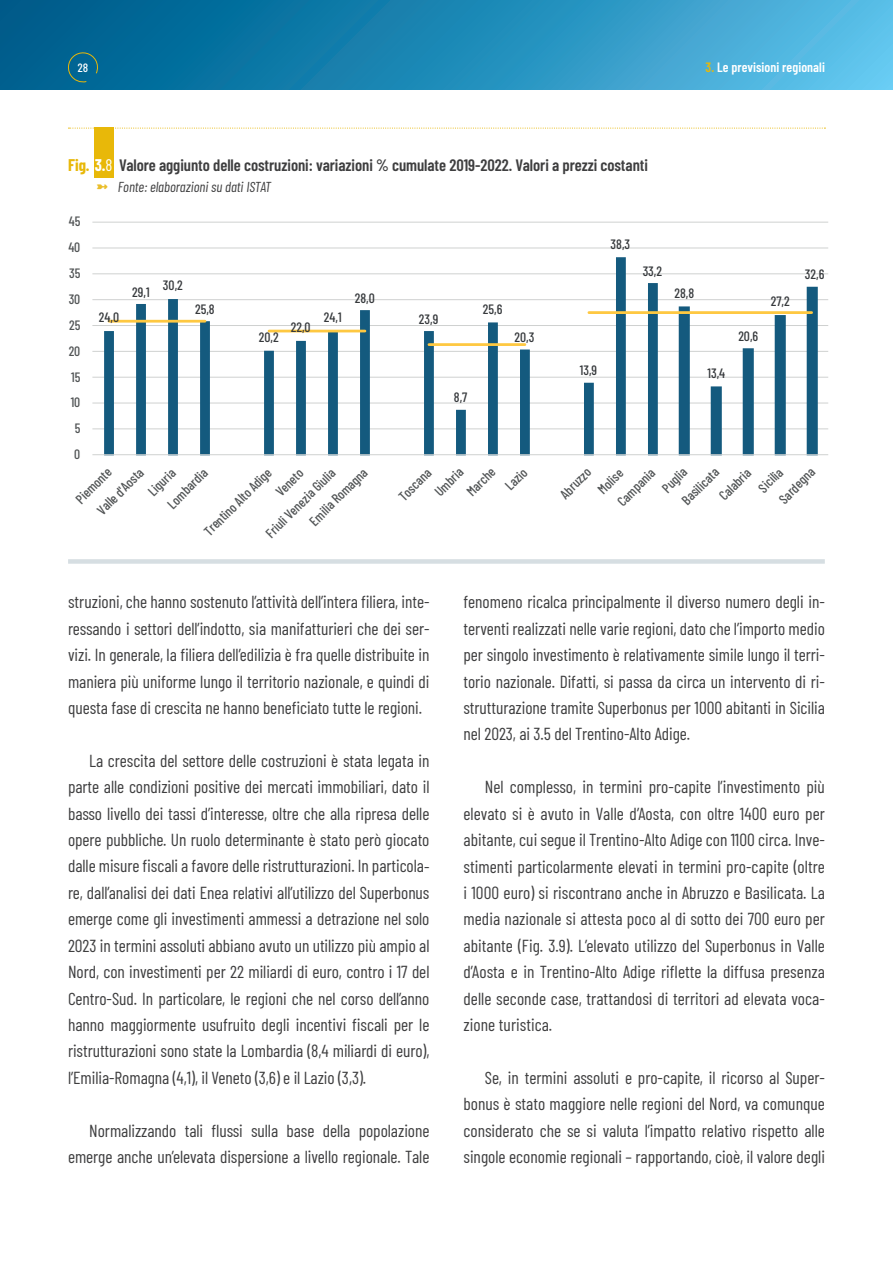
<style>
.page{position:relative;width:893px;height:1263px;background:#fff}
.page>*{position:absolute;margin:0;border:0;box-sizing:border-box;transform-origin:0 0}
.t1{font:17.4px/26.4px "Barlow Condensed";letter-spacing:-.005em;color:#3e3e3f;text-align:justify}
.t2{font:600 16.5px "Barlow Condensed";letter-spacing:-.005em;color:#3e3e3f}
.t3{font:italic 14.4px "Barlow Condensed";color:#3e3e3f}
.t4{font:500 13.5px "Barlow Condensed";color:#515455}
.t5{font:500 13.5px "Barlow Condensed";color:#36393c}
.t6{font:600 13.5px "Barlow Condensed";letter-spacing:.005em;color:#fff}
.t7{font:500 12px "Barlow Condensed";color:#fff}
.s1{color:#e8b809}
.s2{font-weight:700;color:#e8b809}
.s3{font-weight:700;color:#fff}
.s4{font-weight:400;color:#fff}
.s5{color:#eabe2b}
</style>
<div class="page">
<div style="left:1px;top:0;width:891px;height:89px;background:linear-gradient(to right,#005787,#59c0ea)"></div>
<svg style="left:66px;top:51px;width:32px;height:32px"></svg>
<svg style="left:68px;top:128px;width:757px;height:1px"></svg>
<div style="left:94px;top:128px;width:20px;height:50px;background:#e8b809"></div>
<hr style="left:92px;top:428px;width:736px;height:1px;background:#cfd1d0">
<hr style="left:92px;top:403px;width:736px;height:1px;background:#cfd1d0">
<hr style="left:92px;top:377px;width:736px;height:1px;background:#cfd1d0">
<hr style="left:92px;top:351px;width:736px;height:1px;background:#cfd1d0">
<hr style="left:92px;top:325px;width:736px;height:1px;background:#cfd1d0">
<hr style="left:92px;top:299px;width:736px;height:1px;background:#cfd1d0">
<hr style="left:92px;top:273px;width:736px;height:1px;background:#cfd1d0">
<hr style="left:92px;top:247px;width:736px;height:1px;background:#cfd1d0">
<hr style="left:92px;top:222px;width:736px;height:1px;background:#cfd1d0">
<svg style="left:104px;top:257px;width:714px;height:197px"></svg>
<hr style="left:92px;top:454px;width:736px;height:1px;background:#cfd1d0">
<hr style="left:109px;top:320px;width:96px;height:3px;background:#fec841">
<hr style="left:269px;top:330px;width:96px;height:2px;background:#fec841">
<hr style="left:429px;top:343px;width:96px;height:3px;background:#fec841">
<hr style="left:589px;top:311px;width:223px;height:3px;background:#fec841">
<div style="left:68px;top:559px;width:757px;height:5px;background:#d6dee2"></div>
<p class="t7" style="left:77px;top:59px;width:12px">28</p>
<p class="t6" style="left:705px;top:58px;width:121px"><span class="s1">3.</span> Le previsioni regionali</p>
<p class="t2" style="left:68px;top:153px;width:581px"><span class="s2">Fig.</span> <span class="s3">3.</span><span class="s4">8</span> Valore aggiunto delle costruzioni: variazioni % cumulate 2019-2022. Valori a prezzi costanti</p>
<p class="t3" style="left:97px;top:177px;width:176px"><span class="s5">➼</span> Fonte: elaborazioni su dati ISTAT</p>
<p class="t4" style="left:69px;top:212px;width:13px">45</p>
<p class="t4" style="left:68px;top:238px;width:14px">40</p>
<p class="t4" style="left:69px;top:264px;width:13px">35</p>
<p class="t4" style="left:69px;top:289px;width:13px">30</p>
<p class="t4" style="left:69px;top:315px;width:13px">25</p>
<p class="t4" style="left:69px;top:341px;width:13px">20</p>
<p class="t4" style="left:71px;top:367px;width:11px">15</p>
<p class="t4" style="left:71px;top:393px;width:11px">10</p>
<p class="t4" style="left:75px;top:419px;width:7px">5</p>
<p class="t4" style="left:74px;top:444px;width:8px">0</p>
<p class="t5" style="left:99px;top:308px;width:22px">24,0</p>
<p class="t5" style="left:132px;top:282px;width:19px">29,1</p>
<p class="t5" style="left:163px;top:276px;width:21px">30,2</p>
<p class="t5" style="left:195px;top:299px;width:21px">25,8</p>
<p class="t5" style="left:259px;top:328px;width:21px">20,2</p>
<p class="t5" style="left:291px;top:318px;width:21px">22,0</p>
<p class="t5" style="left:324px;top:308px;width:19px">24,1</p>
<p class="t5" style="left:355px;top:288px;width:22px">28,0</p>
<p class="t5" style="left:419px;top:309px;width:21px">23,9</p>
<p class="t5" style="left:483px;top:299px;width:21px">25,6</p>
<p class="t5" style="left:515px;top:328px;width:21px">20,3</p>
<p class="t5" style="left:454px;top:388px;width:15px">8,7</p>
<p class="t5" style="left:580px;top:361px;width:19px">13,9</p>
<p class="t5" style="left:611px;top:234px;width:21px">38,3</p>
<p class="t5" style="left:643px;top:261px;width:21px">33,2</p>
<p class="t5" style="left:674px;top:283px;width:21px">28,8</p>
<p class="t5" style="left:707px;top:363px;width:19px">13,4</p>
<p class="t5" style="left:738px;top:326px;width:21px">20,6</p>
<p class="t5" style="left:771px;top:292px;width:20px">27,2</p>
<p class="t5" style="left:805px;top:265px;width:21px">32,6</p>
<p class="t4" style="left:305px;top:516px;width:77px;rotate:-45deg">Emilia Romagna</p>
<p class="t4" style="left:394px;top:492px;width:41px;rotate:-45deg">Toscana</p>
<p class="t4" style="left:430px;top:487px;width:35px;rotate:-45deg">Umbria</p>
<p class="t4" style="left:462px;top:487px;width:36px;rotate:-45deg">Marche</p>
<p class="t4" style="left:501px;top:481px;width:26px;rotate:-45deg">Lazio</p>
<p class="t4" style="left:556px;top:489px;width:39px;rotate:-45deg">Abruzzo</p>
<p class="t4" style="left:593px;top:484px;width:31px;rotate:-45deg">Molise</p>
<p class="t4" style="left:677px;top:496px;width:48px;rotate:-45deg">Basilicata</p>
<p class="t4" style="left:714px;top:491px;width:40px;rotate:-45deg">Calabria</p>
<p class="t4" style="left:754px;top:483px;width:30px;rotate:-45deg">Sicilia</p>
<p class="t4" style="left:613px;top:497px;width:48px;rotate:-45deg">Campania</p>
<p class="t4" style="left:658px;top:483px;width:30px;rotate:-45deg">Puglia</p>
<p class="t4" style="left:71px;top:494px;width:46px;rotate:-45deg">Piemonte</p>
<p class="t4" style="left:774px;top:494px;width:46px;rotate:-45deg">Sardegna</p>
<p class="t4" style="left:199px;top:526px;width:91px;rotate:-45deg">Trentino Alto Adige</p>
<p class="t4" style="left:271px;top:487px;width:34px;rotate:-45deg">Veneto</p>
<p class="t4" style="left:93px;top:505px;width:61px;rotate:-45deg">Valle d'Aosta</p>
<p class="t4" style="left:143px;top:487px;width:34px;rotate:-45deg">Liguria</p>
<p class="t4" style="left:261px;top:529px;width:94px;rotate:-45deg">Friuli Venezia Giulia</p>
<p class="t4" style="left:163px;top:499px;width:52px;rotate:-45deg">Lombardia</p>
<p class="t1" style="left:68px;top:588px;width:363px">struzioni, che hanno sostenuto l’attività dell’intera filiera, inte&shy;ressando i settori dell’indotto, sia manifatturieri che dei ser&shy;vizi. In generale, la filiera dell’edilizia è fra quelle distribuite in maniera più uniforme lungo il territorio nazionale, e quindi di questa fase di crescita ne hanno beneficiato tutte le regioni.</p>
<p class="t1" style="left:68px;top:746px;width:363px;text-indent:21px">La crescita del settore delle costruzioni è stata legata in parte alle condizioni positive dei mercati immobiliari, dato il basso livello dei tassi d’interesse, oltre che alla ripresa delle opere pubbliche. Un ruolo determinante è stato però giocato dalle misure fiscali a favore delle ristrutturazioni. In particola&shy;re, dall’analisi dei dati Enea relativi all’utilizzo del Superbonus emerge come gli investimenti ammessi a detrazione nel solo 2023 in termini assoluti abbiano avuto un utilizzo più ampio al Nord, con investimenti per 22 miliardi di euro, contro i 17 del Centro-Sud. In particolare, le regioni che nel corso dell’anno hanno maggiormente usufruito degli incentivi fiscali per le ristrutturazioni sono state la Lombardia (8,4 miliardi di euro), l’Emilia-Romagna (4,1), il Veneto (3,6) e il Lazio (3,3).</p>
<p class="t1" style="left:68px;top:1116px;width:363px;text-align:right">Normalizzando tali flussi sulla base della popolazione emerge anche un’elevata dispersione a livello regionale. Tale</p>
<p class="t1" style="left:463px;top:588px;width:363px">fenomeno ricalca principalmente il diverso numero degli in&shy;terventi realizzati nelle varie regioni, dato che l’importo medio per singolo investimento è relativamente simile lungo il terri&shy;torio nazionale. Difatti, si passa da circa un intervento di ri&shy;strutturazione tramite Superbonus per 1000 abitanti in Sicilia nel 2023, ai 3.5 del Trentino-Alto Adige.</p>
<p class="t1" style="left:463px;top:772px;width:363px;text-indent:21px">Nel complesso, in termini pro-capite l’investimento più elevato si è avuto in Valle d’Aosta, con oltre 1400 euro per abitante, cui segue il Trentino-Alto Adige con 1100 circa. Inve&shy;stimenti particolarmente elevati in termini pro-capite (oltre i 1000 euro) si riscontrano anche in Abruzzo e Basilicata. La media nazionale si attesta poco al di sotto dei 700 euro per abitante (Fig. 3.9). L’elevato utilizzo del Superbonus in Valle d’Aosta e in Trentino-Alto Adige riflette la diffusa presenza delle seconde case, trattandosi di territori ad elevata voca&shy;zione turistica.</p>
<p class="t1" style="left:463px;top:1063px;width:363px;text-indent:21px">Se, in termini assoluti e pro-capite, il ricorso al Super&shy;bonus è stato maggiore nelle regioni del Nord, va comunque considerato che se si valuta l’impatto relativo rispetto alle singole economie regionali – rapportando, cioè, il valore degli</p>
</div>
